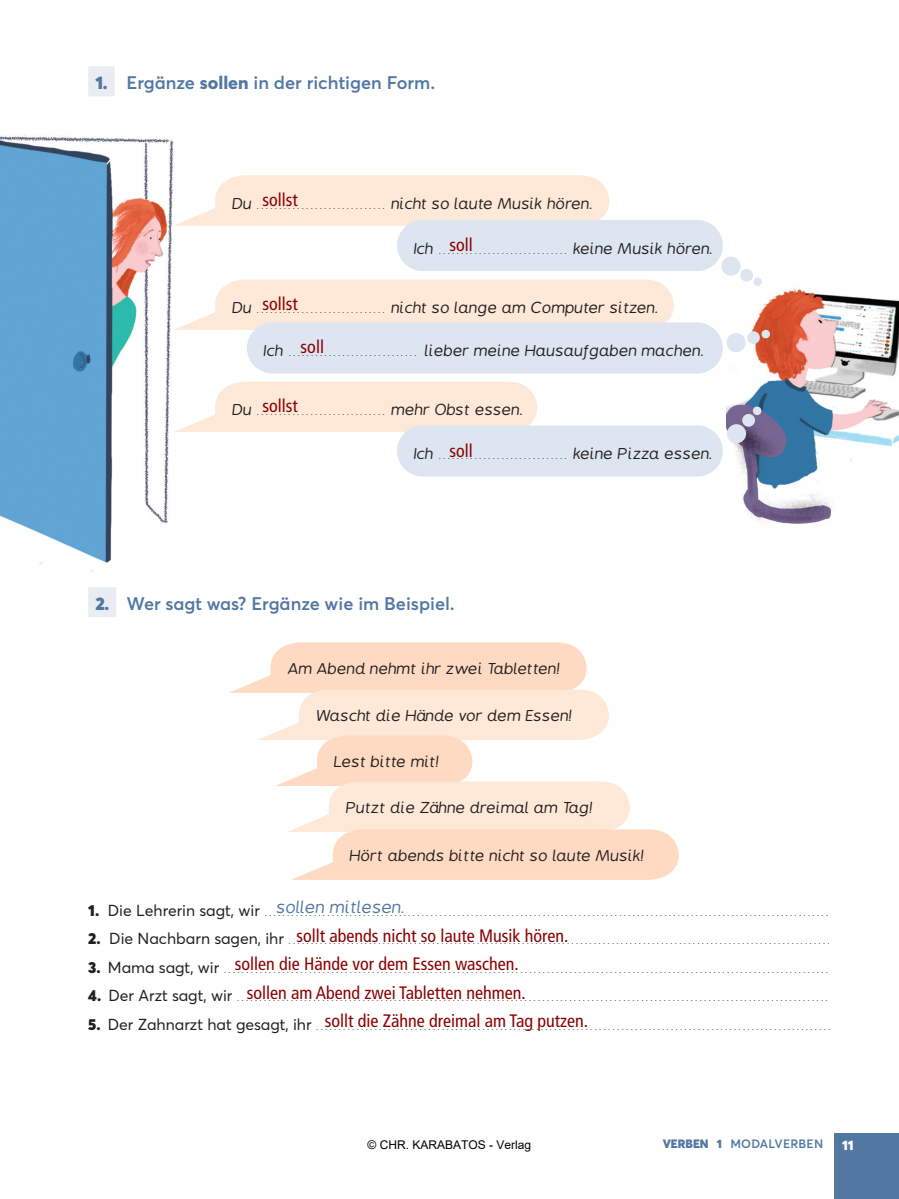
<style>
.page{position:relative;width:899px;height:1199px;background:#fff}
.page>*{position:absolute;margin:0;border:0;box-sizing:border-box;transform-origin:0 0}
.Lösungen{font:condensed 18px "Frutiger LT Std";color:#8b0202}
.t1{font:600 18px "Averta Std";color:#5177a3}
.t2{font:100 16.5px "Averta Std";color:#231f20}
.t3{font:italic 16.2px "B Preplay";color:#5177a3;scale:1.11 1}
.t4{font:italic 14.85px "B Preplay";color:#231f20;scale:1.11 1}
.t5{font:900 13.5px "Averta Std";color:#fff}
.t6{font:12px "Arial";color:#000}
.t7{font:600 12px "Averta Std";letter-spacing:.015em;color:#5177a3}
.s1{font-weight:900}
.s2{font-weight:800}
.s3{font-family:"B Preplay";font-weight:400;font-style:italic;font-size:14.85px}
.s4{font-family:"Averta Std";font-weight:100;font-style:normal;font-size:16.5px}
.s5{font-weight:900;font-size:15.75px}
.s6{font-weight:400;font-size:15.75px}
</style>
<div class="page">
<div style="left:833px;top:1133px;width:65px;height:65px;background:#5177a3"></div>
<img style="left:0;top:134px;width:524px;height:438px">
<img style="left:726px;top:288px;width:172px;height:236px">
<div style="left:88px;top:66px;width:27px;height:30px;background:#e9ecf3"></div>
<div style="left:88px;top:587px;width:28px;height:30px;background:#e9ecf3"></div>
<svg style="left:173px;top:175px;width:436px;height:51px;background:#feeadc"></svg>
<svg style="left:173px;top:381px;width:364px;height:51px;background:#feebdd"></svg>
<svg style="left:173px;top:279px;width:500px;height:51px;background:#feeadc"></svg>
<div style="left:247px;top:322px;width:475px;height:51px;background:#dde5f1;border-radius:26px"></div>
<div style="left:397px;top:220px;width:325px;height:51px;background:#dde5f1;border-radius:26px"></div>
<svg style="left:720px;top:255px;width:42px;height:31px"></svg>
<svg style="left:726px;top:329px;width:44px;height:24px"></svg>
<div style="left:726px;top:424px;width:20px;height:19px;background:#dde5f1;border-radius:50%"></div>
<svg style="left:741px;top:413px;width:14px;height:14px"></svg>
<div style="left:752px;top:406px;width:9px;height:9px;background:#dde5f1;border-radius:50%"></div>
<div style="left:397px;top:425px;width:325px;height:51px;background:#dde5f1;border-radius:26px"></div>
<svg style="left:229px;top:642px;width:449px;height:237px"></svg>
<p class="t1" style="left:96px;top:70px;width:341px"><span class="s1">1.</span> Ergänze <span class="s2">sollen</span> in der richtigen Form.</p>
<p class="Lösungen" style="left:262px;top:189px;width:37px">sollst</p>
<p class="t2" style="left:232px;top:191px;width:362px"><span class="s3">Du</span> ............................. <span class="s3">nicht so laute Musik hören.</span></p>
<p class="Lösungen" style="left:449px;top:234px;width:25px">soll</p>
<p class="t2" style="left:414px;top:236px;width:301px"><span class="s3">Ich</span> ............................. <span class="s3">keine Musik hören.</span></p>
<p class="Lösungen" style="left:262px;top:293px;width:37px">sollst</p>
<p class="t4" style="left:232px;top:297px;width:385px">Du <span class="s4">.............................</span> nicht so lange am Computer sitzen.</p>
<p class="t4" style="left:264px;top:341px;width:398px">Ich <span class="s4">.............................</span> lieber meine Hausaufgaben machen.</p>
<p class="Lösungen" style="left:300px;top:336px;width:25px">soll</p>
<p class="Lösungen" style="left:262px;top:395px;width:37px">sollst</p>
<p class="t2" style="left:232px;top:398px;width:292px"><span class="s3">Du</span> ............................. <span class="s3">mehr Obst essen.</span></p>
<p class="Lösungen" style="left:449px;top:440px;width:25px">soll</p>
<p class="t2" style="left:414px;top:442px;width:300px"><span class="s3">Ich</span> ............................. <span class="s3">keine Pizza essen.</span></p>
<p class="t1" style="left:96px;top:590px;width:360px"><span class="s1">2.</span> Wer sagt was? Ergänze wie im Beispiel.</p>
<p class="t4" style="left:288px;top:658px;width:247px">Am Abend nehmt ihr zwei Tabletten!</p>
<p class="t4" style="left:316px;top:705px;width:232px">Wascht die Hände vor dem Essen!</p>
<p class="t4" style="left:334px;top:751px;width:96px">Lest bitte mit!</p>
<p class="t4" style="left:346px;top:797px;width:224px">Putzt die Zähne dreimal am Tag!</p>
<p class="t4" style="left:350px;top:845px;width:267px">Hört abends bitte nicht so laute Musik!</p>
<p class="t3" style="left:276px;top:896px;width:118px">sollen mitlesen.</p>
<p class="t2" style="left:88px;top:898px;width:741px"><span class="s5">1.</span> <span class="s6">Die Lehrerin sagt, wir</span> ..............................................................................................................................</p>
<p class="t2" style="left:88px;top:927px;width:743px"><span class="s5">2.</span> <span class="s6">Die Nachbarn sagen, ihr</span> .........................................................................................................................</p>
<p class="t2" style="left:88px;top:955px;width:741px"><span class="s5">3.</span> <span class="s6">Mama sagt, wir</span> .......................................................................................................................................</p>
<p class="t2" style="left:88px;top:984px;width:741px"><span class="s5">4.</span> <span class="s6">Der Arzt sagt, wir</span> ....................................................................................................................................</p>
<p class="t2" style="left:88px;top:1012px;width:744px"><span class="s5">5.</span> <span class="s6">Der Zahnarzt hat gesagt, ihr</span> ...................................................................................................................</p>
<p class="Lösungen" style="left:296px;top:924px;width:273px">sollt abends nicht so laute Musik hören.</p>
<p class="Lösungen" style="left:235px;top:953px;width:285px">sollen die Hände vor dem Essen waschen.</p>
<p class="Lösungen" style="left:247px;top:981px;width:280px">sollen am Abend zwei Tabletten nehmen.</p>
<p class="Lösungen" style="left:324px;top:1010px;width:265px">sollt die Zähne dreimal am Tag putzen.</p>
<p class="t6" style="left:367px;top:1136px;width:165px">© CHR. KARABATOS - Verlag</p>
<p class="t7" style="left:662px;top:1134px;width:162px"><span class="s1">VERBEN 1</span> ΜODALVERBEN</p>
<p class="t5" style="left:841px;top:1134px;width:13px">11</p>
</div>
